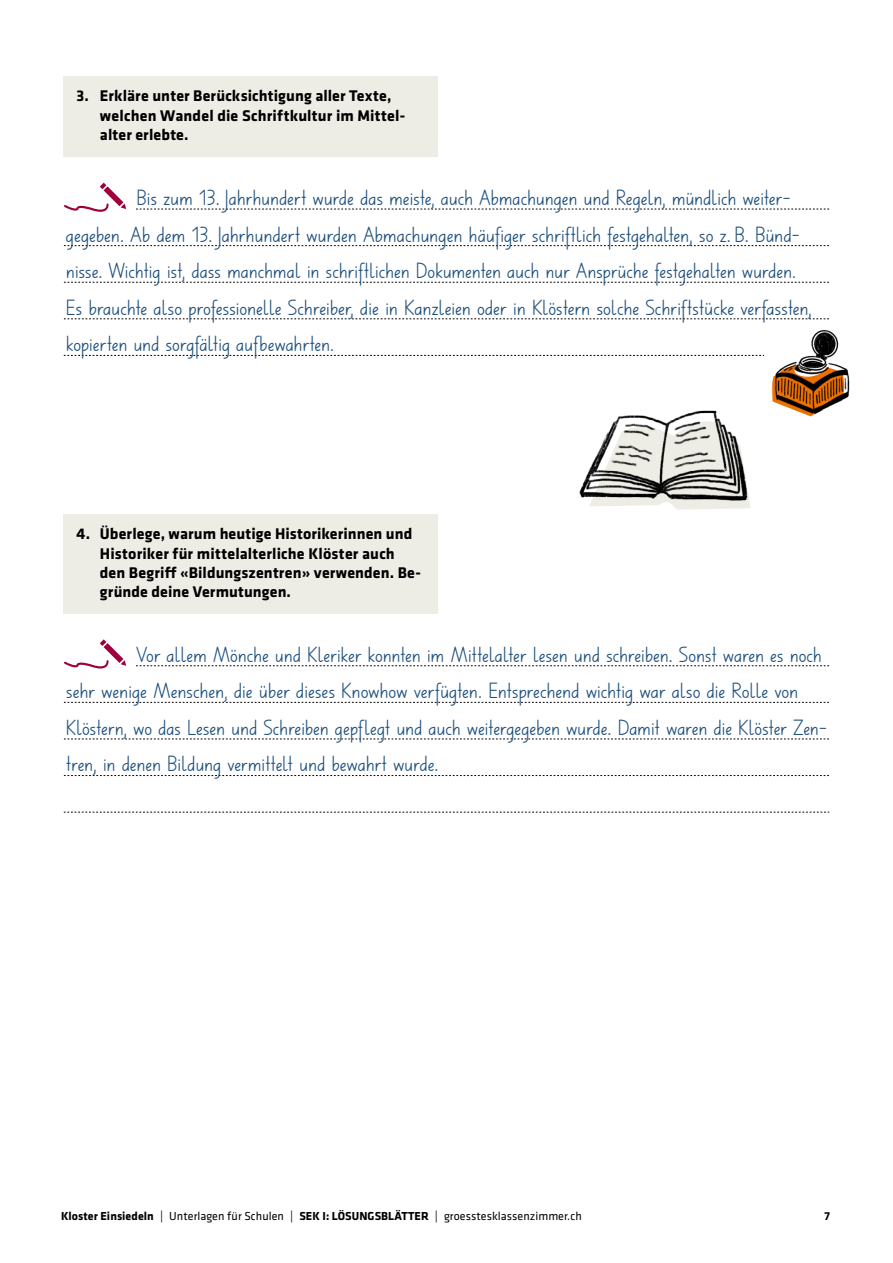
<style>
.page{position:relative;width:893px;height:1263px;background:#fff}
.page>*{position:absolute;margin:0;border:0;box-sizing:border-box;transform-origin:0 0}
.t1{font:23.1px/36.5px "DCH Basisschrift";letter-spacing:-.015em;color:#20517e}
.t2{font:700 16.05px/19.2px "Klavika";letter-spacing:.005em;color:#000}
.t3{font:12px "Klavika";letter-spacing:.005em;color:#000}
.t4{font:700 12px "Klavika";color:#000}
.s1{font-weight:700}
</style>
<div class="page">
<svg style="left:136px;top:665px;width:693px;height:1px"></svg>
<svg style="left:64px;top:775px;width:765px;height:1px"></svg>
<svg style="left:64px;top:739px;width:765px;height:1px"></svg>
<svg style="left:64px;top:702px;width:765px;height:1px"></svg>
<svg style="left:64px;top:812px;width:765px;height:1px"></svg>
<svg style="left:64px;top:639px;width:62px;height:29px"></svg>
<div style="left:64px;top:514px;width:374px;height:100px;background:#edece5"></div>
<svg style="left:136px;top:209px;width:693px;height:1px"></svg>
<svg style="left:64px;top:319px;width:765px;height:1px"></svg>
<svg style="left:64px;top:282px;width:765px;height:1px"></svg>
<svg style="left:64px;top:245px;width:765px;height:1px"></svg>
<svg style="left:64px;top:355px;width:687px;height:1px"></svg>
<svg style="left:64px;top:183px;width:62px;height:29px"></svg>
<div style="left:64px;top:77px;width:374px;height:80px;background:#edece5"></div>
<img style="left:579px;top:410px;width:172px;height:100px">
<img style="left:752px;top:329px;width:98px;height:88px">
<p class="t2" style="left:100px;top:87px;width:307px;text-indent:-23px">3. Erkläre unter Berücksichtigung aller Texte, wel chen Wandel die Schriftkultur im Mittel&shy;alter erlebte.</p>
<p class="t1" style="left:66px;top:181px;width:748px;text-indent:71px">Bis zum 13.Jahrhundert wurde das meiste, auch Abmachungen und Regeln, mündlich weiter&shy;gegeben. Ab dem 13.Jahrhundert wurden Abmachungen häufiger schriftlich festgehalten, so z. B. Bünd&shy;nisse. Wichtig ist, dass manchmal in schriftlichen Dokumenten auch nur Ansprüche festgehalten wurden.<br>Es brauchte also professionelle Schreiber, die in Kanzleien oder in Klöstern solche Schriftstücke verfassten, kopierten und sorgfältig aufbewahrten.</p>
<p class="t2" style="left:100px;top:525px;width:322px;text-indent:-23px">4. Überlege, warum heutige Historikerinnen und Historiker für mittelalterliche Klöster auch den Begriff «Bildungszentren» verwenden. Be&shy;gründe deine Vermutungen.</p>
<p class="t1" style="left:66px;top:637px;width:763px;text-indent:71px">Vor allem Mönche und Kleriker konnten im Mittelalter lesen und schreiben. Sonst waren es noch sehr wenige Menschen, die über dieses Knowhow verfügten. Entsprechend wichtig war also die Rolle von Klöstern, wo das Lesen und Schreiben gepflegt und auch weitergegeben wurde. Damit waren die Klöster Zen&shy;tren, in denen Bildung vermittelt und bewahrt wurde.</p>
<p class="t3" style="left:61px;top:1210px;width:522px"><span class="s1">Kloster Einsiedeln</span> | Unterlagen für Schulen | <span class="s1">SEK I: LÖSUNGSBLÄTTER</span> | groesstesklassenzimmer.ch</p>
<p class="t3" style="left:332px;top:1210px;width:148px">| groesstesklassenzimmer.ch</p>
<p class="t4" style="left:824px;top:1210px;width:7px">7</p>
</div>
